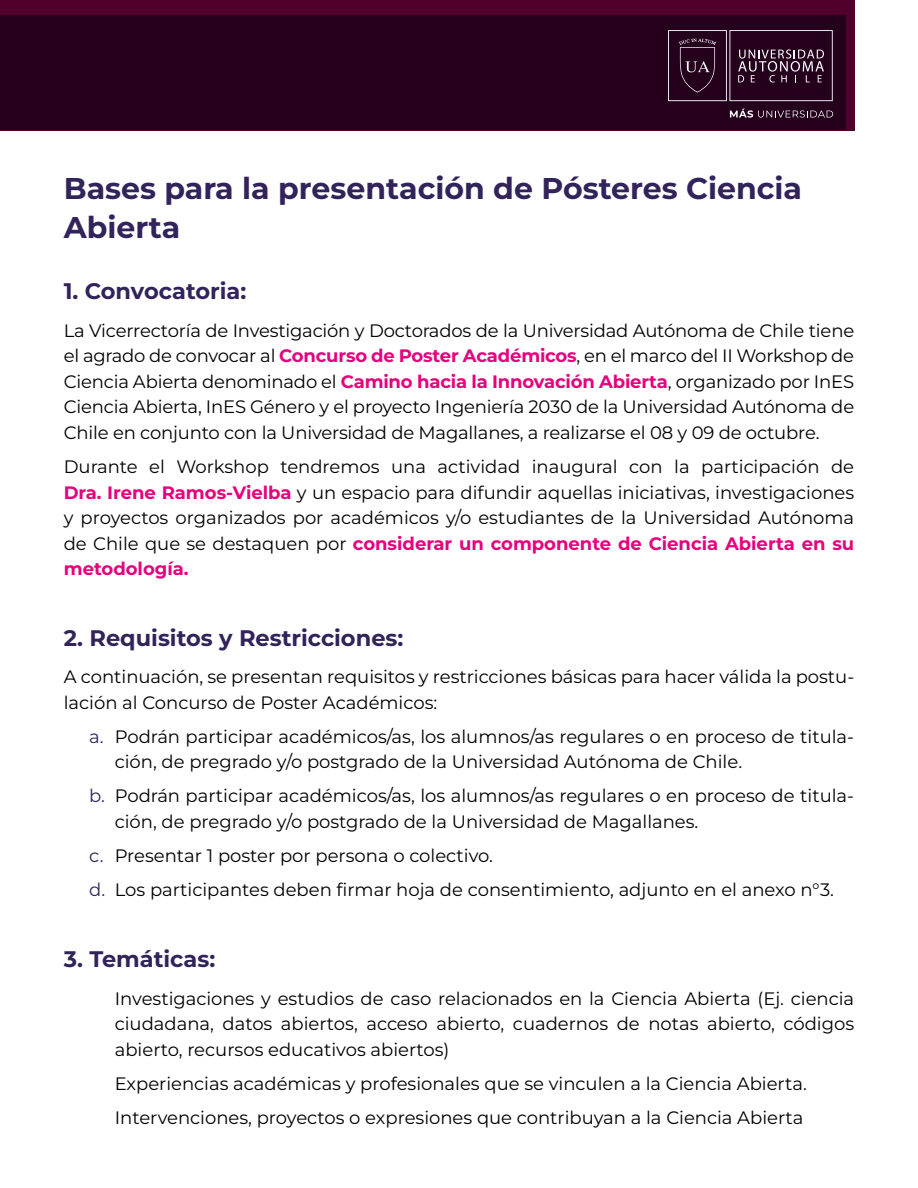
<style>
.page{position:relative;width:918px;height:1188px;background:#fff}
.page>*{position:absolute;margin:0;border:0;box-sizing:border-box;transform-origin:0 0}
.t1{font:700 30px/39px "Montserrat";color:#33235b}
.t2{font:700 22.5px "Montserrat";color:#33235b}
.t3{font:18px/25.5px "Montserrat";color:#000}
.s1{font-weight:700;color:#e6007d}
.s2{color:#33235b}
</style>
<div class="page">
<div style="left:0;top:0;width:855px;height:130px;background:linear-gradient(to right,#51002c,#51002c)"></div>
<div style="left:0;top:16px;width:846px;height:114px;background:#24001d"></div>
<svg style="left:668px;top:30px;width:165px;height:71px"></svg>
<svg style="left:730px;top:109px;width:103px;height:9px"></svg>
<h1 class="t1" style="left:64px;top:168px;width:740px">Bases para la presentación de Pósteres Ciencia<br>Abierta</h1>
<p class="t2" style="left:64px;top:276px;width:184px">1. Convocatoria:</p>
<p class="t3" style="left:64px;top:317px;width:792px;text-align:justify">La Vicerrectoría de Investigación y Doctorados de la Universidad Autónoma de Chile tiene el agrado de convocar al <span class="s1">Concurso de Poster Académicos</span>, en el marco del II Workshop de Ciencia Abierta denominado el <span class="s1">Camino hacia la Innovación Abierta</span>, organizado por InES Ciencia Abierta, InES Género y el proyecto Ingeniería 2030 de la Universidad Autónoma de Chile en conjunto con la Universidad de Magallanes, a realizarse el 08 y 09 de octubre.</p>
<p class="t3" style="left:64px;top:453px;width:792px;text-align:justify">Durante el Workshop tendremos una actividad inaugural con la participación de <span class="s1">Dra. Irene Ramos-Vielba</span> y un espacio para difundir aquellas iniciativas, investigaciones y proyectos organizados por académicos y/o estudiantes de la Universidad Autónoma de Chile que se destaquen por <span class="s1">considerar un componente de Ciencia Abierta en su metodología.</span></p>
<p class="t2" style="left:64px;top:623px;width:341px">2. Requisitos y Restricciones:</p>
<p class="t3" style="left:64px;top:664px;width:792px">A continuación, se presentan requisitos y restricciones básicas para hacer válida la postu&shy;lación al Concurso de Poster Académicos:</p>
<p class="t3" style="left:115px;top:723px;width:741px;text-indent:-26px"><span class="s2">a.</span> Podrán participar académicos/as, los alumnos/as regulares o en proceso de titula&shy;ción, de pregrado y/o postgrado de la Universidad Autónoma de Chile.</p>
<p class="t3" style="left:115px;top:783px;width:741px;text-indent:-26px"><span class="s2">b.</span> Podrán participar académicos/as, los alumnos/as regulares o en proceso de titula&shy;ción, de pregrado y/o postgrado de la Universidad de Magallanes.</p>
<p class="t3" style="left:89px;top:838px;width:746px;line-height:34px"><span class="s2">c.</span> Presentar 1 poster por persona o colectivo.<br><span class="s2">d.</span> Los participantes deben firmar hoja de consentimiento, adjunto en el anexo n°3.</p>
<p class="t2" style="left:64px;top:944px;width:153px">3. Temáticas:</p>
<p class="t3" style="left:115px;top:985px;width:741px;text-align:justify">Investigaciones y estudios de caso relacionados en la Ciencia Abierta (Ej. ciencia ciudadana, datos abiertos, acceso abierto, cuadernos de notas abierto, códigos abierto, recursos educativos abiertos)</p>
<p class="t3" style="left:115px;top:1066px;width:694px;line-height:34px">Experiencias académicas y profesionales que se vinculen a la Ciencia Abierta.<br>Intervenciones, proyectos o expresiones que contribuyan a la Ciencia Abierta</p>
</div>
